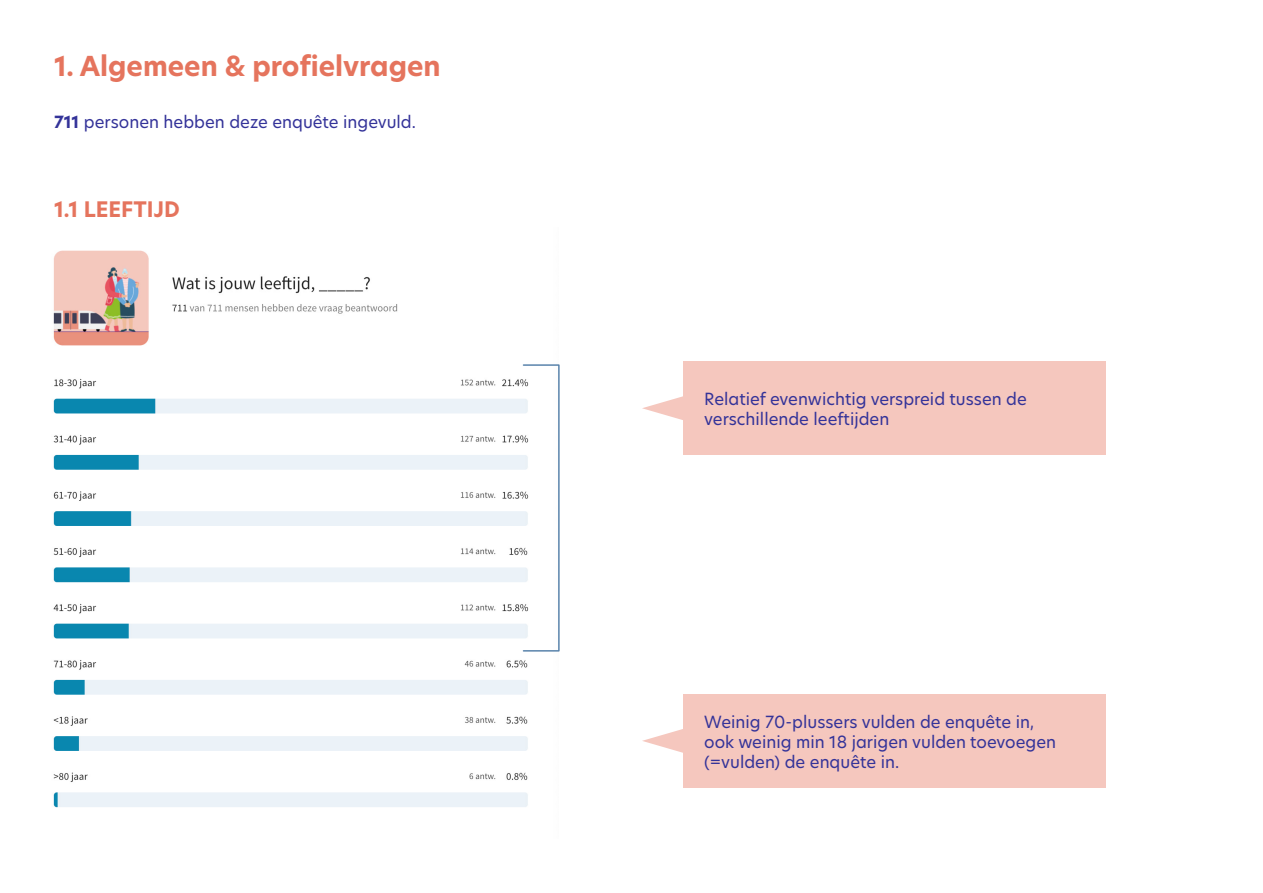
<style>
.page{position:relative;width:1263px;height:893px;background:#fff}
.page>*{position:absolute;margin:0;border:0;box-sizing:border-box;transform-origin:0 0}
.t1{font:700 27px "Hero New";color:#e5745d}
.t2{font:700 21px "Hero New";color:#e5745d}
.t3{font:16.5px/19.8px "Hero New";color:#343399}
.s1{font-weight:700}
</style>
<div class="page">
<img style="left:53px;top:250px;width:476px;height:558px">
<div style="left:682px;top:362px;width:423px;height:93px;background:#f5c7be"></div>
<div style="left:682px;top:694px;width:423px;height:94px;background:#f5c7be"></div>
<svg style="left:642px;top:395px;width:41px;height:27px"></svg>
<svg style="left:642px;top:727px;width:41px;height:27px"></svg>
<div style="left:523px;top:364px;width:37px;height:288px;border:2px solid #5983ab"></div>
<h1 class="t1" style="left:54px;top:47px;width:388px">1. Algemeen &amp; profielvragen</h1>
<p class="t3" style="left:54px;top:112px;width:363px"><span class="s1">711</span> personen hebben deze enquête ingevuld.</p>
<p class="t2" style="left:54px;top:195px;width:127px">1.1 LEEFTIJD</p>
<p class="t3" style="left:704px;top:389px;width:324px">Relatief evenwichtig verspreid tussen de verschillende leeftijden</p>
<p class="t3" style="left:704px;top:712px;width:353px">Weinig 70-plussers vulden de enquête in, ook weinig min 18 jarigen vulden toevoegen (=vulden) de enquête in.</p>
</div>
